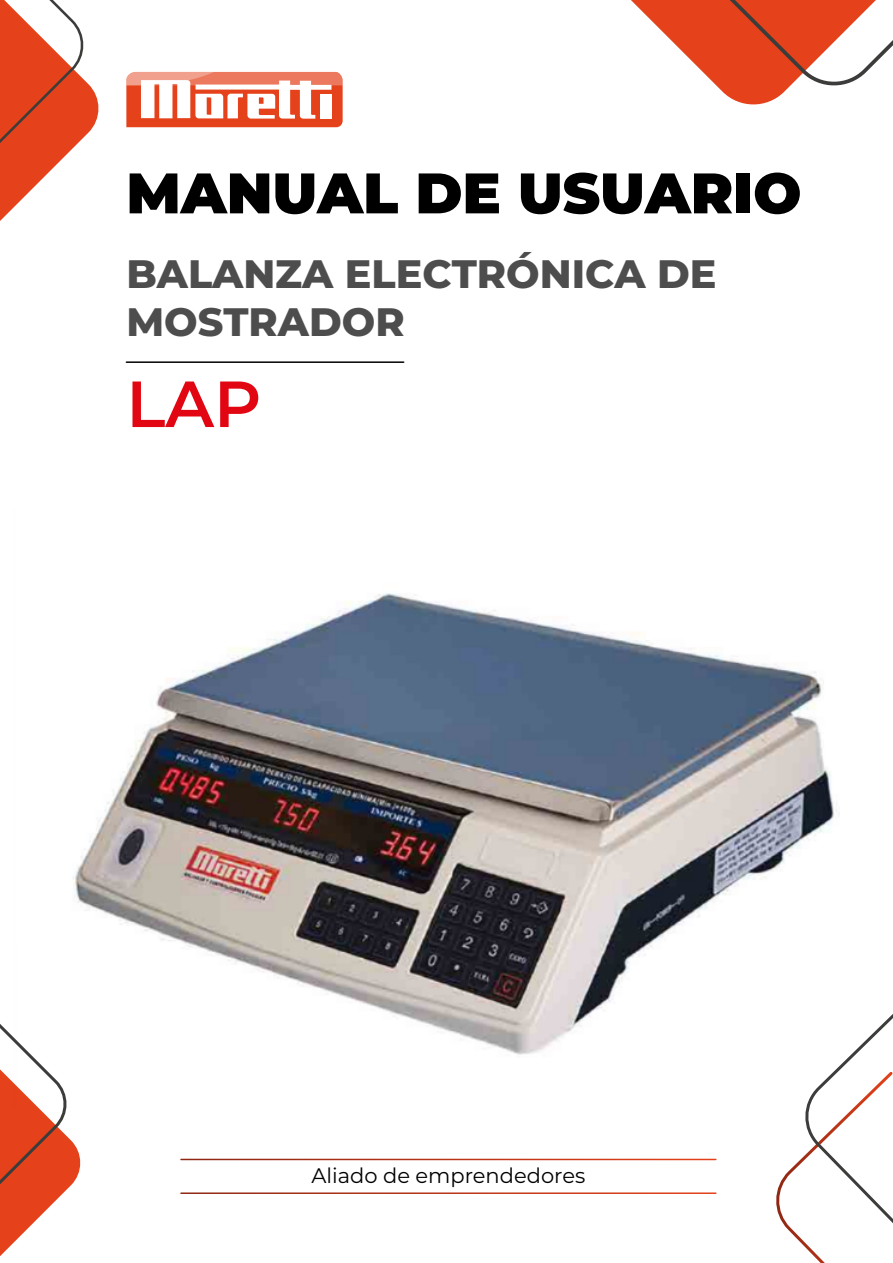
<style>
.page{position:relative;width:893px;height:1263px;background:#fff}
.page>*{position:absolute;margin:0;border:0;box-sizing:border-box;transform-origin:0 0}
.t1{font:600 65.1px "Montserrat";color:#e20613}
.t2{font:900 57px "Montserrat";color:#000}
.t3{font:800 39.6px/47.5px "Montserrat";color:#4d4d4d}
.t4{font:21px "Montserrat";color:#000}
</style>
<div class="page">
<img style="left:73px;top:593px;width:764px;height:462px">
<svg style="left:126px;top:72px;width:217px;height:55px"></svg>
<svg style="left:0;top:1004px;width:80px;height:252px"></svg>
<svg style="left:631px;top:0;width:262px;height:104px"></svg>
<svg style="left:0;top:0;width:98px;height:221px"></svg>
<svg style="left:769px;top:985px;width:124px;height:278px"></svg>
<hr style="left:126px;top:361px;width:278px;height:2px;background:#000">
<h2 class="t2" style="left:126px;top:150px;width:677px">MANUAL DE USUARIO</h2>
<p class="t3" style="left:126px;top:248px;width:592px">BALANZA ELECTRÓNICA DE<br>MOSTRADOR</p>
<h1 class="t1" style="left:126px;top:358px;width:136px">LAP</h1>
<p class="t4" style="left:311px;top:1161px;width:275px">Aliado de emprendedores</p>
</div>
